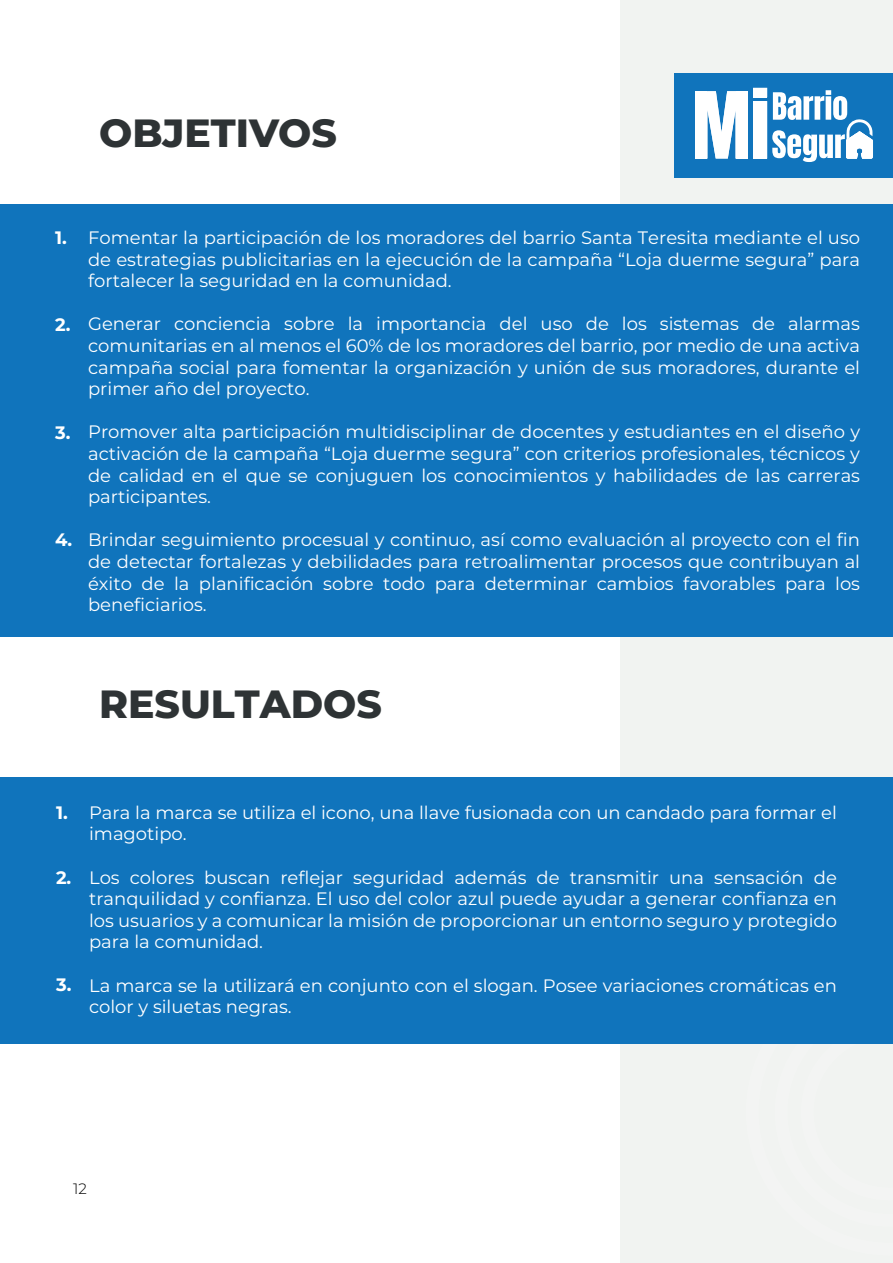
<style>
.page{position:relative;width:893px;height:1263px;background:#fff}
.page>*{position:absolute;margin:0;border:0;box-sizing:border-box;transform-origin:0 0}
.t1{font:800 39.3px "Montserrat";color:#2e3335}
.t2{font:18px/21.6px "Montserrat";color:#fff;text-align:justify}
.t3{font:700 18px "Montserrat";color:#fff}
.t4{font:300 15px "Montserrat";color:#000001}
.s1{color:#fff}
</style>
<div class="page">
<div style="left:621px;top:0;width:272px;height:1263px;background:#f1f3f1"></div>
<div style="left:675px;top:73px;width:218px;height:104px;background:#1074bc"></div>
<div style="left:0;top:205px;width:893px;height:432px;background:#1074bc"></div>
<div style="left:0;top:777px;width:893px;height:266px;background:#1074bc"></div>
<svg style="left:695px;top:88px;width:178px;height:74px"></svg>
<h1 class="t1" style="left:99px;top:104px;width:239px">OBJETIVOS</h1>
<p class="t3" style="left:55px;top:225px;width:13px">1.</p>
<p class="t3" style="left:55px;top:311px;width:17px">2.</p>
<p class="t3" style="left:55px;top:419px;width:17px">3.</p>
<p class="t3" style="left:55px;top:527px;width:19px">4.</p>
<p class="t2" style="left:88px;top:226px;width:774px">Fomentar la participación de los moradores del barrio Santa Teresita mediante el uso de estrategias publicitarias en la ejecución de la campaña “Loja duerme segura” para fortalecer la seguridad en la comunidad.</p>
<p class="t2" style="left:88px;top:313px;width:773px">Generar conciencia sobre la importancia del uso de los sistemas de alarmas comunitarias en al menos el 60% de los moradores del barrio, por medio de una activa campaña social para fomentar la organización y unión de sus moradores, durante el primer año del proyecto.</p>
<p class="t2" style="left:88px;top:421px;width:773px">Promover alta participación multidisciplinar de docentes y estudiantes en el diseño y activación de la campaña “Loja duerme segura” con criterios profesionales, técnicos y de calidad en el que se conjuguen los conocimientos y habilidades de las carreras participantes.</p>
<p class="t2" style="left:88px;top:529px;width:773px">Brindar seguimiento procesual y continuo, así como evaluación al proyecto con el fin de detectar fortalezas y debilidades para retroalimentar procesos que contribuyan al éxito de la planificación sobre todo para determinar cambios favorables para los beneficiarios.</p>
<h1 class="t1" style="left:99px;top:675px;width:284px">RESULTADOS</h1>
<p class="t3" style="left:56px;top:799px;width:13px">1.</p>
<p class="t3" style="left:56px;top:864px;width:17px">2.</p>
<p class="t3" style="left:56px;top:972px;width:17px">3.</p>
<p class="t2" style="left:89px;top:801px;width:749px">Para la marca se utiliza el icono, una llave fusionada con un candado para formar el imagotipo.</p>
<p class="t2" style="left:89px;top:866px;width:749px">Los colores buscan reflejar seguridad además de transmitir una sensación de tranquilidad y confianza. El uso del color azul puede ayudar a generar confianza en los usuarios y a comunicar la misión de proporcionar un entorno seguro y protegido para la comunidad.</p>
<p class="t2" style="left:89px;top:974px;width:749px">La marca se la utilizará en conjunto con el slogan. Posee variaciones cromáticas en color y siluetas negras.</p>
<p class="t4" style="left:73px;top:1178px;width:15px"><span class="s1">8</span>12</p>
</div>
